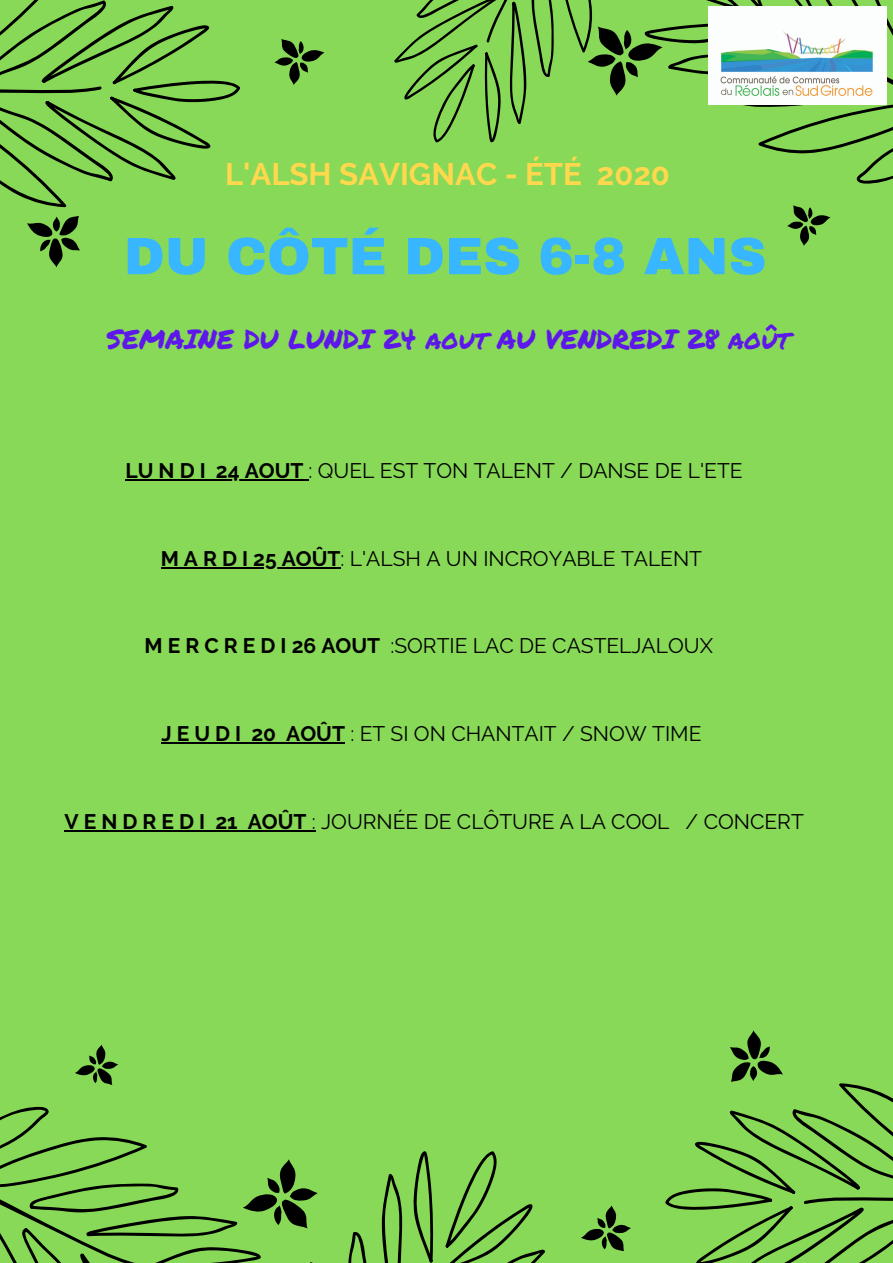
<style>
.page{position:relative;width:893px;height:1263px;background:#88d957}
.page>*{position:absolute;margin:0;border:0;box-sizing:border-box;transform-origin:0 0}
.t1{font:900 52.57px "Archivo";color:#38b6ff}
.t2{font:700 31.05px "Raleway";color:#ffd84d}
.t3{font:27px "Permanent Marker";color:#5e17eb}
.t4{font:21px "Raleway";color:#000}
.s1{font-weight:700}
</style>
<div class="page">
<svg style="left:274px;top:40px;width:50px;height:45px"></svg>
<svg style="left:394px;top:0;width:499px;height:246px"></svg>
<svg style="left:0;top:0;width:241px;height:267px"></svg>
<svg style="left:581px;top:1206px;width:50px;height:45px"></svg>
<svg style="left:0;top:1045px;width:545px;height:218px"></svg>
<svg style="left:665px;top:1030px;width:228px;height:233px"></svg>
<hr style="left:126px;top:479px;width:80px;height:2px;background:#000">
<svg style="left:206px;top:479px;width:10px;height:2px"></svg>
<hr style="left:216px;top:479px;width:92px;height:2px;background:#000">
<hr style="left:161px;top:567px;width:179px;height:1px;background:#000">
<hr style="left:161px;top:742px;width:80px;height:2px;background:#000">
<svg style="left:241px;top:742px;width:10px;height:2px"></svg>
<hr style="left:251px;top:742px;width:25px;height:2px;background:#000">
<svg style="left:276px;top:742px;width:10px;height:2px"></svg>
<hr style="left:286px;top:742px;width:59px;height:2px;background:#000">
<hr style="left:64px;top:830px;width:141px;height:2px;background:#000">
<svg style="left:205px;top:830px;width:10px;height:2px"></svg>
<hr style="left:215px;top:830px;width:23px;height:2px;background:#000">
<svg style="left:238px;top:830px;width:10px;height:2px"></svg>
<hr style="left:248px;top:830px;width:58px;height:2px;background:#000">
<svg style="left:306px;top:830px;width:10px;height:2px"></svg>
<img style="left:709px;top:6px;width:177px;height:98px">
<h2 class="t2" style="left:225px;top:156px;width:446px">L'ALSH SAVIGNAC - ÉTÉ 2020</h2>
<h1 class="t1" style="left:124px;top:228px;width:644px">DU CÔTÉ DES 6-8 ANS</h1>
<p class="t3" style="left:107px;top:319px;width:685px">SEMAINE DU LUNDI 24 aout AU VENDREDI 28 août</p>
<p class="t4" style="left:126px;top:458px;width:618px"><span class="s1">LU N D I 24 AOUT</span> : QUEL EST TON TALENT / DANSE DE L'ETE</p>
<p class="t4" style="left:161px;top:546px;width:543px"><span class="s1">M A R D I 25 AOÛT</span>: L'ALSH A UN INCROYABLE TALENT</p>
<p class="t4" style="left:144px;top:634px;width:570px"><span class="s1">M E R C R E D I 26 AOUT</span> :SORTIE LAC DE CASTELJALOUX</p>
<p class="t4" style="left:161px;top:721px;width:541px"><span class="s1">J E U D I 20 AOÛT</span> : ET SI ON CHANTAIT / SNOW TIME</p>
<p class="t4" style="left:64px;top:809px;width:741px"><span class="s1">V E N D R E D I 21 AOÛT</span> : JOURNÉE DE CLÔTURE A LA COOL / CONCERT</p>
</div>
